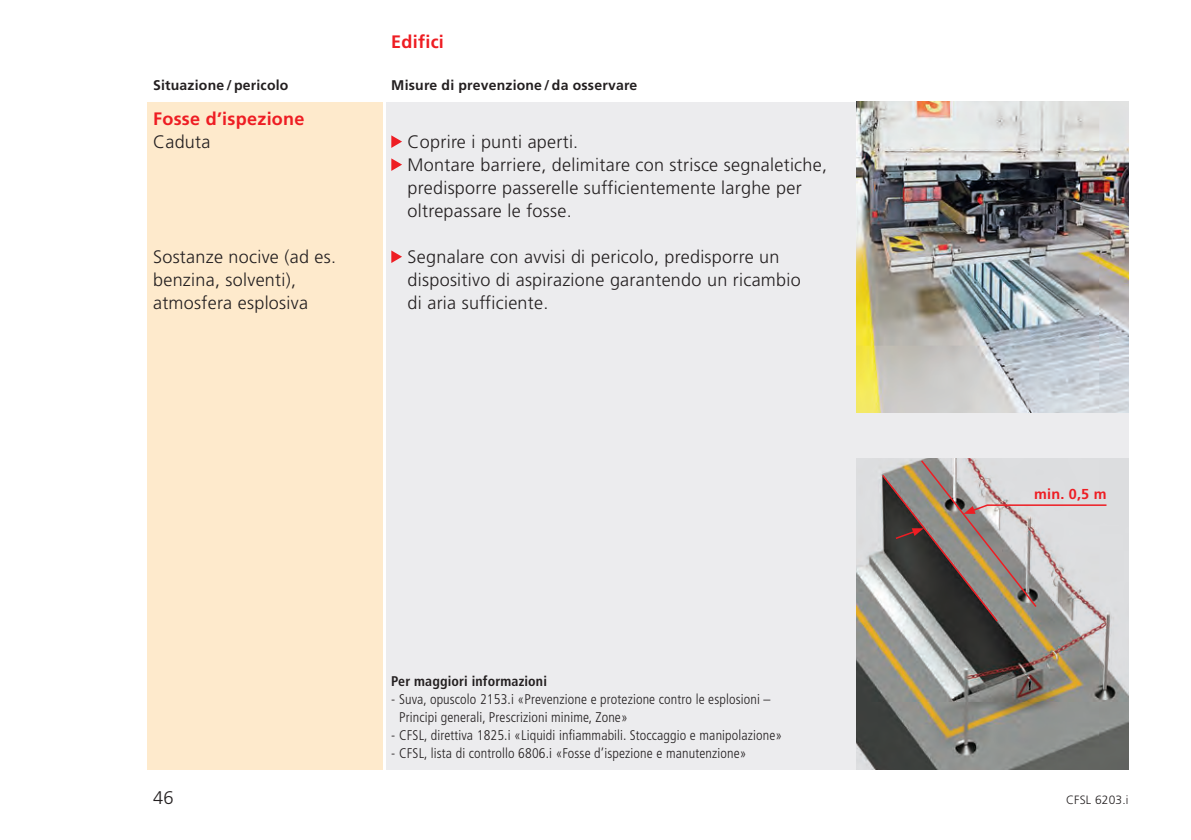
<style>
.page{position:relative;width:1191px;height:840px;background:#fff}
.page>*{position:absolute;margin:0;border:0;box-sizing:border-box;transform-origin:0 0}
.t1{font:300 18.2px "Frutiger LT Std";color:#231f20}
.t2{font:300 18px/23px "Frutiger LT Std";letter-spacing:.015em;color:#231f20}
.t3{font:700 18px "Frutiger LT Std";letter-spacing:.015em;color:#ee1d23}
.t4{font:700 14.4px "Frutiger LT Std";color:#ee1d23}
.t5{font:300 condensed 14px/18px "Frutiger LT Std";letter-spacing:.01em;color:#231f20}
.t6{font:700 14px "Frutiger LT Std";letter-spacing:.015em;color:#231f20}
.t7{font:700 condensed 14px "Frutiger LT Std";letter-spacing:.01em;color:#231f20}
.t8{font:300 12px "Frutiger LT Std";letter-spacing:.015em;color:#231f20}
</style>
<div class="page">
<div style="left:147px;top:102px;width:236px;height:667px;background:#feeacc"></div>
<div style="left:386px;top:102px;width:742px;height:667px;background:#ececee"></div>
<img style="left:856px;top:102px;width:272px;height:310px">
<svg style="left:391px;top:135px;width:11px;height:13px"></svg>
<svg style="left:391px;top:158px;width:11px;height:13px"></svg>
<svg style="left:391px;top:250px;width:11px;height:13px"></svg>
<img style="left:856px;top:458px;width:272px;height:311px">
<svg style="left:880px;top:458px;width:228px;height:165px"></svg>
<p class="t3" style="left:391px;top:31px;width:54px">Edifici</p>
<p class="t6" style="left:153px;top:77px;width:137px">Situazione / pericolo</p>
<p class="t6" style="left:391px;top:77px;width:247px">Misure di prevenzione / da osservare</p>
<p class="t3" style="left:153px;top:108px;width:153px">Fosse d’ispezione</p>
<p class="t2" style="left:153px;top:130px;width:59px">Caduta</p>
<p class="t2" style="left:153px;top:245px;width:184px">Sostanze nocive (ad es. benzina, solventi), atmosfera esplosiva</p>
<p class="t2" style="left:407px;top:130px;width:421px">Coprire i punti aperti.<br>Montare barriere, delimitare con strisce segnaletiche, predisporre passerelle sufficientemente larghe per oltrepassare le fosse.</p>
<p class="t2" style="left:407px;top:245px;width:395px">Segnalare con avvisi di pericolo, predisporre un dispositivo di aspirazione garantendo un ricambio di aria sufficiente.</p>
<p class="t7" style="left:391px;top:672px;width:157px">Per maggiori informazioni</p>
<p class="t5" style="left:399px;top:690px;width:373px;text-indent:-8px">- Suva, opuscolo 2153.i «Prevenzione e protezione contro le esplosioni –<br>Principi generali, Prescrizioni minime, Zone»</p>
<p class="t5" style="left:391px;top:726px;width:392px">- CFSL, direttiva 1825.i «Liquidi infiammabili. Stoccaggio e manipolazione»</p>
<p class="t5" style="left:391px;top:744px;width:357px">- CFSL, lista di controllo 6806.i «Fosse d’ispezione e manutenzione»</p>
<p class="t4" style="left:1034px;top:485px;width:74px">min. 0,5 m</p>
<p class="t1" style="left:153px;top:787px;width:22px">46</p>
<p class="t8" style="left:1066px;top:792px;width:64px">CFSL 6203.i</p>
</div>
